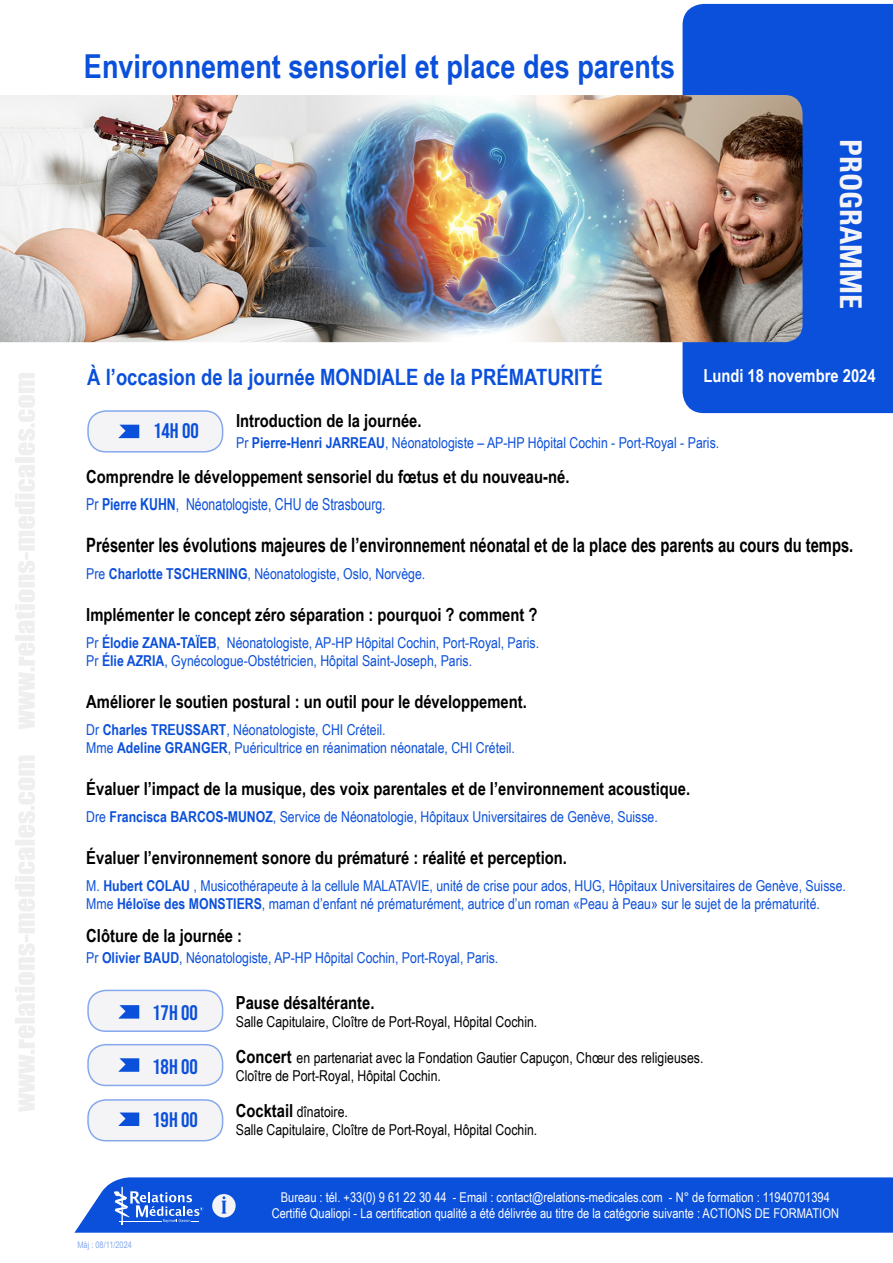
<style>
.page{position:relative;width:893px;height:1263px;background:#fff}
.page>*{position:absolute;margin:0;border:0;box-sizing:border-box;transform-origin:0 0}
.t1{font:700 33px "Arial Narrow";color:#0b50da}
.t2{font:700 condensed 30px "Univers LT Std";color:#f4f4f6}
.t3{font:700 22.5px "Arial Narrow";color:#0b50da}
.t4{font:21px "Bebas Neue";color:#0b50da}
.t5{font:700 19.8px "Arial Narrow";color:#000;scale:.91 1}
.t6{font:700 18px "Arial Narrow";color:#000}
.t7{font:700 18px "Arial Narrow";color:#fff}
.t8{font:16.5px "Arial Narrow";color:#0b50da;scale:.91 1}
.t9{font:15px "Arial Narrow";color:#0b50da}
.t10{font:15px/18px "Arial Narrow";color:#000}
.t11{font:13.5px/16.5px "Arial Narrow";color:#fff;text-align:center}
.t12{font:9px "Arial Narrow";color:#85a8ed}
.s1{font-weight:700}
.s2{color:#02102c}
.s3{font-weight:700;font-size:18px}
</style>
<div class="page">
<div style="left:88px;top:1100px;width:135px;height:41px;background:#f4f4f6;border-radius:18px"></div>
<div style="left:87px;top:1099px;width:136px;height:42px;border:2px solid #85a8ed;border-radius:18px"></div>
<div style="left:88px;top:411px;width:135px;height:41px;background:#f4f4f6;border-radius:18px"></div>
<div style="left:87px;top:410px;width:136px;height:43px;border:2px solid #85a8ed;border-radius:18px"></div>
<div style="left:88px;top:990px;width:135px;height:41px;background:#f4f4f6;border-radius:18px"></div>
<div style="left:87px;top:990px;width:136px;height:42px;border:2px solid #85a8ed;border-radius:18px"></div>
<div style="left:88px;top:1045px;width:135px;height:40px;background:#f4f4f6;border-radius:18px"></div>
<div style="left:87px;top:1044px;width:136px;height:42px;border:2px solid #85a8ed;border-radius:18px"></div>
<div style="left:74px;top:1177px;width:819px;height:56px;background:#0b50da"></div>
<svg style="left:114px;top:1187px;width:89px;height:37px;background:#457ae2"></svg>
<div style="left:212px;top:1194px;width:24px;height:23px;background:#f4f4f6;border-radius:50%"></div>
<svg style="left:222px;top:1196px;width:4px;height:17px"></svg>
<svg style="left:15px;top:373px;width:20px;height:739px"></svg>
<svg style="left:118px;top:425px;width:21px;height:13px"></svg>
<svg style="left:119px;top:1005px;width:20px;height:13px"></svg>
<svg style="left:118px;top:1058px;width:21px;height:14px"></svg>
<svg style="left:118px;top:1112px;width:21px;height:14px"></svg>
<div style="left:683px;top:4px;width:210px;height:409px;background:#0b50da"></div>
<img style="left:0;top:95px;width:802px;height:247px">
<p class="t1" style="left:84px;top:41px;width:593px">Environnement sensoriel et place des parents</p>
<p class="t3" style="left:87px;top:360px;width:517px">À l’occasion de la journée MONDIALE de la PRÉMATURITÉ</p>
<p class="t2" style="left:869px;top:139px;width:172px;rotate:90deg">PROGRAMME</p>
<p class="t7" style="left:703px;top:362px;width:174px">Lundi 18 novembre 2024</p>
<p class="t4" style="left:153px;top:419px;width:47px">14h 00</p>
<p class="t6" style="left:236px;top:407px;width:187px">Introduction de la journée.</p>
<p class="t9" style="left:236px;top:432px;width:485px">Pr <span class="s1">Pierre-Henri JARREAU</span>, Néonatologiste – AP-HP Hôpital Cochin - Port-Royal - Paris.</p>
<p class="t6" style="left:86px;top:463px;width:485px">Comprendre le développement sensoriel du fœtus et du nouveau-né.</p>
<p class="t8" style="left:86px;top:492px;width:331px">Pr <span class="s1">Pierre KUHN</span>, Néonatologiste, CHU de Strasbourg.</p>
<p class="t5" style="left:86px;top:530px;width:844px">Présenter les évolutions majeures de l’environnement néonatal et de la place des parents au cours du temps.</p>
<p class="t9" style="left:86px;top:563px;width:341px">Pre <span class="s1">Charlotte TSCHERNING</span>, Néonatologiste, Oslo, Norvège.</p>
<p class="t6" style="left:86px;top:601px;width:453px">Implémenter le concept zéro séparation : pourquoi ? comment ?</p>
<p class="t9" style="left:86px;top:632px;width:454px">Pr <span class="s1">Élodie ZANA-TAÏEB</span>, Néonatologiste, AP-HP Hôpital Cochin, Port-Royal, Paris.</p>
<p class="t9" style="left:86px;top:650px;width:387px">Pr <span class="s1">Élie AZRIA</span>, Gynécologue-Obstétricien, Hôpital Saint-Joseph, Paris.</p>
<p class="t6" style="left:86px;top:688px;width:442px">Améliorer le soutien postural : un outil pour le développement.</p>
<p class="t9" style="left:86px;top:719px;width:301px">Dr <span class="s1">Charles TREUSSART</span>, Néonatologiste, CHI Créteil.</p>
<p class="t9" style="left:86px;top:737px;width:430px">Mme <span class="s1">Adeline GRANGER</span>, Puéricultrice en réanimation néonatale, CHI Créteil.</p>
<p class="t6" style="left:86px;top:775px;width:605px">Évaluer l’impact de la musique, des voix parentales et de l’environnement acoustique.</p>
<p class="t9" style="left:86px;top:806px;width:573px">Dre <span class="s1">Francisca BARCOS-MUNOZ</span>, Service de Néonatologie, Hôpitaux Universitaires de Genève, Suisse.</p>
<p class="t6" style="left:86px;top:844px;width:482px">Évaluer l’environnement sonore du prématuré : réalité et perception.</p>
<p class="t9" style="left:86px;top:875px;width:761px">M. <span class="s1">Hubert COLAU</span> , Musicothérapeute à la cellule MALATAVIE, unité de crise pour ados, HUG, Hôpitaux Universitaires de Genève, Suisse.</p>
<p class="t9" style="left:86px;top:893px;width:735px">Mme <span class="s1">Héloïse des MONSTIERS</span>, maman d’enfant né prématurément, autrice d’un roman «Peau à Peau» sur le sujet de la prématurité.</p>
<p class="t6" style="left:86px;top:922px;width:157px">Clôture de la journée <span class="s2">:</span></p>
<p class="t9" style="left:86px;top:947px;width:413px">Pr <span class="s1">Olivier BAUD</span>, Néonatologiste, AP-HP Hôpital Cochin, Port-Royal, Paris.</p>
<p class="t4" style="left:152px;top:1001px;width:47px">17h 00</p>
<p class="t4" style="left:152px;top:1055px;width:47px">18h 00</p>
<p class="t4" style="left:152px;top:1108px;width:47px">19H 00</p>
<p class="t12" style="left:77px;top:1238px;width:56px">Màj : 08/11/2024</p>
<p class="t6" style="left:236px;top:989px;width:140px">Pause désaltérante.</p>
<p class="t10" style="left:236px;top:1012px;width:303px">Salle Capitulaire, Cloître de Port-Royal, Hôpital Cochin.</p>
<p class="t10" style="left:236px;top:1048px;width:469px"><span class="s3">Concert</span> en partenariat avec la Fondation Gautier Capuçon, Chœur des religieuses.</p>
<p class="t10" style="left:236px;top:1066px;width:207px">Cloître de Port-Royal, Hôpital Cochin.</p>
<p class="t10" style="left:236px;top:1102px;width:303px"><span class="s3">Cocktail</span> dînatoire.<br>Salle Capitulaire, Cloître de Port-Royal, Hôpital Cochin.</p>
<p class="t11" style="left:272px;top:1188px;width:569px">Bureau : tél. +33(0) 9 61 22 30 44 - Email : contact@relations-medicales.com - N° de formation : 11940701394<br>Certifié Qualiopi - La certification qualité a été délivrée au titre de la catégorie suivante : ACTIONS DE FORMATION</p>
</div>
